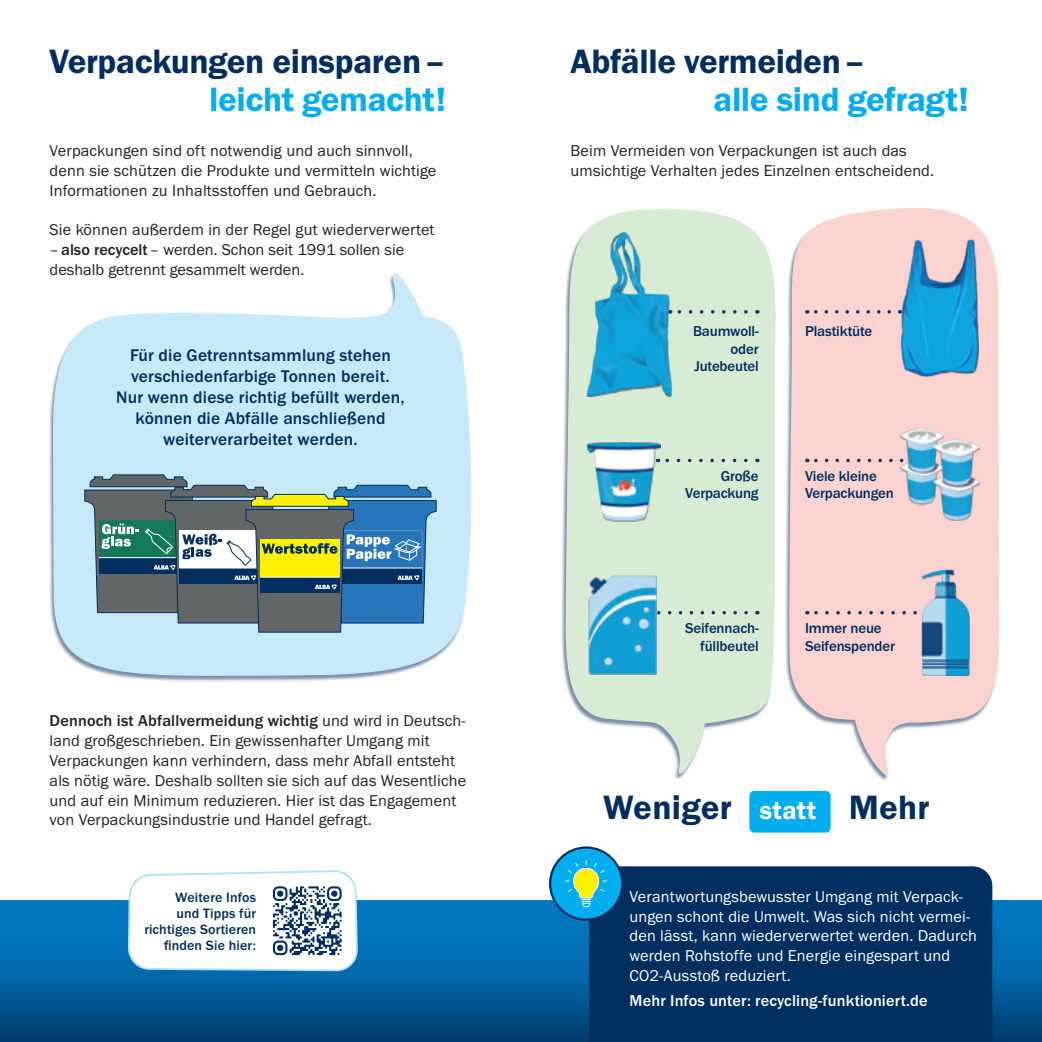
<style>
.page{position:relative;width:1042px;height:1042px;background:#fff}
.page>*{position:absolute;margin:0;border:0;box-sizing:border-box;transform-origin:0 0}
.t1{font:35px "Franklin Gothic URW Dem";letter-spacing:-.01em;color:#002e5e}
.t2{font:35px "Franklin Gothic URW Dem";letter-spacing:-.01em;color:#00aeef}
.t3{font:35px "Franklin Gothic URW Dem";letter-spacing:.01em;color:#002e5e}
.t4{font:500 17.5px/21px "Franklin Gothic URW";letter-spacing:.01em;color:#002e5e;text-align:center}
.t5{font:16.28px/19.8px "Franklin Gothic URW Boo";letter-spacing:.01em;color:#231f20}
.t6{font:16.28px/19.8px "Franklin Gothic URW Boo";letter-spacing:.01em;color:#fff}
.t7{font:500 16.28px "Franklin Gothic URW";letter-spacing:.01em;color:#231f20}
.t8{font:500 16.28px "Franklin Gothic URW";letter-spacing:.01em;color:#fff}
.t9{font:500 14.88px/17.5px "Franklin Gothic URW";letter-spacing:-.01em;color:#002e5e;text-align:right}
.t10{font:500 14px/15.8px "Franklin Gothic URW";letter-spacing:.01em;color:#002e5e;text-align:right}
.s1{font-family:"Franklin Gothic URW";font-weight:500}
.s2{font-family:"Franklin Gothic URW Boo";font-weight:400}
.s3{font-size:26.25px;color:#fff}
</style>
<div class="page">
<div style="left:0;top:900px;width:1042px;height:142px;background:linear-gradient(to bottom,#0082cd,#004377)"></div>
<div style="left:589px;top:866px;width:403px;height:176px;background:#002e5e"></div>
<div style="left:550px;top:847px;width:72px;height:72px;background:#00aeef;border-radius:50%"></div>
<div style="left:549px;top:846px;width:74px;height:75px;border:2px solid #002e5e;border-radius:50%"></div>
<svg style="left:565px;top:860px;width:43px;height:47px"></svg>
<div style="left:749px;top:791px;width:81px;height:41px;background:#00aeef;border-radius:5px"></div>
<svg style="left:785px;top:208px;width:214px;height:573px;fill:#fbd3d1"></svg>
<div style="left:561px;top:209px;width:215px;height:570px;background:#133362;opacity:.55"></div>
<svg style="left:566px;top:209px;width:210px;height:570px;fill:#d8ebd4"></svg>
<svg style="left:673px;top:310px;width:73px;height:3px"></svg>
<svg style="left:660px;top:459px;width:86px;height:3px"></svg>
<svg style="left:807px;top:310px;width:82px;height:3px"></svg>
<svg style="left:807px;top:611px;width:104px;height:3px"></svg>
<svg style="left:660px;top:611px;width:86px;height:3px"></svg>
<svg style="left:807px;top:459px;width:91px;height:3px"></svg>
<img style="left:911px;top:567px;width:69px;height:111px">
<img style="left:898px;top:237px;width:83px;height:142px">
<img style="left:582px;top:229px;width:91px;height:169px">
<img style="left:898px;top:425px;width:83px;height:105px">
<img style="left:586px;top:441px;width:74px;height:81px">
<img style="left:585px;top:570px;width:75px;height:108px">
<svg style="left:128px;top:871px;width:229px;height:101px"></svg>
<svg style="left:53px;top:273px;width:418px;height:409px;fill:#c6eafa"></svg>
<svg style="left:84px;top:474px;width:353px;height:159px;background:#708e93"></svg>
<h1 class="t1" style="left:50px;top:40px;width:397px">Verpackungen einsparen –</h1>
<h1 class="t2" style="left:209px;top:78px;width:238px">leicht gemacht !</h1>
<p class="t5" style="left:50px;top:140px;width:388px">Verpackungen sind oft notwendig und auch sinnvoll, denn sie schützen die Produkte und vermitteln wichtige<br>Informationen zu Inhaltsstoffen und Gebrauch.</p>
<p class="t5" style="left:50px;top:220px;width:386px">Sie können außerdem in der Regel gut wiederverwertet –<span class="s1">also recycelt</span>– werden. Schon seit 1991 sollen sie deshalb getrennt gesammelt werden.</p>
<p class="t4" style="left:116px;top:345px;width:290px">Für die Getrenntsammlung stehen verschiedenfarbige Tonnen bereit.<br>Nur wenn diese richtig befüllt werden, können die Abfälle anschließend weiterverarbeitet werden.</p>
<p class="t7" style="left:50px;top:711px;width:417px">Dennoch ist Abfallvermeidung wichtig <span class="s2">und wird in Deutsch-</span></p>
<p class="t5" style="left:50px;top:730px;width:418px">land großgeschrieben. Ein gewissenhafter Umgang mit Verpackungen kann verhindern, dass mehr Abfall entsteht als nötig wäre. Deshalb sollten sie sich auf das Wesentliche und auf ein Minimum reduzieren. Hier ist das Engagement von Verpackungsindustrie und Handel gefragt.</p>
<p class="t10" style="left:144px;top:889px;width:113px">Weitere Infos<br>und Tipps für richtiges Sortieren finden Sie hier:</p>
<h1 class="t1" style="left:570px;top:40px;width:296px">Abfälle vermeiden –</h1>
<h1 class="t2" style="left:713px;top:78px;width:257px">alle sind gefragt !</h1>
<p class="t5" style="left:570px;top:140px;width:365px">Beim Vermeiden von Verpackungen ist auch das umsichtige Verhalten jedes Einzelnen entscheidend.</p>
<p class="t9" style="left:693px;top:322px;width:67px">Baumwoll&shy;oder<br>Jutebeutel</p>
<p class="t9" style="left:805px;top:322px;width:69px">Plastiktüte</p>
<p class="t9" style="left:685px;top:467px;width:75px">Große<br>Verpackung</p>
<p class="t9" style="left:805px;top:467px;width:90px;text-align:left">Viele kleine<br>Verpackungen</p>
<p class="t9" style="left:685px;top:619px;width:75px">Seifennach&shy;füllbeutel</p>
<p class="t9" style="left:805px;top:619px;width:91px;text-align:left">Immer neue<br>Seifenspender</p>
<h1 class="t3" style="left:603px;top:785px;width:328px">Weniger <span class="s3">statt</span> Mehr</h1>
<p class="t6" style="left:629px;top:886px;width:349px">Verantwortungsbewusster Umgang mit Verpack&shy;ungen schont die Umwelt. Was sich nicht vermei&shy;den lässt, kann wiederverwertet werden. Dadurch werden Rohstoffe und Energie eingespart und CO2-Ausstoß reduziert.</p>
<p class="t8" style="left:629px;top:990px;width:300px">Mehr Infos unter: recycling-funktioniert.de</p>
</div>
